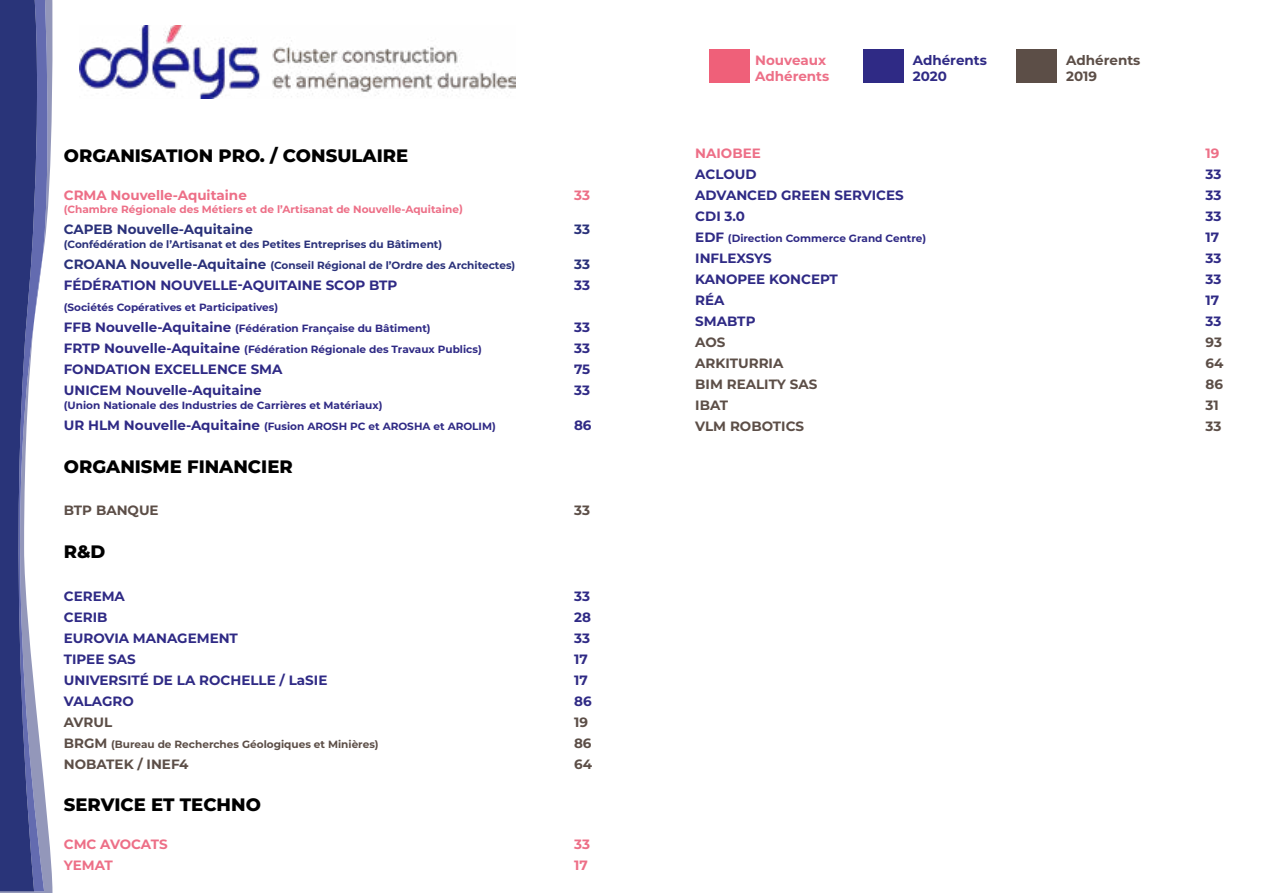
<style>
.page{position:relative;width:1263px;height:893px;background:#fff}
.page>*{position:absolute;margin:0;border:0;box-sizing:border-box;transform-origin:0 0}
.t1{font:800 18px "Montserrat";color:#000}
.t2{font:700 13.5px/16.2px "Montserrat";color:#2f2a85}
.t3{font:700 13.5px/16.2px "Montserrat";color:#5c4e47}
.t4{font:700 13.5px/16.2px "Montserrat";color:#ed6f87}
.t5{font:700 13.5px "Montserrat";color:#2a317a}
.t6{font:700 10.5px/21px "Montserrat";color:#2f2a85}
.t7{font:700 10.5px/21px "Montserrat";color:#2a317a}
.t8{font:700 10.5px "Montserrat";color:#ed6f87}
.t9{font:700 10.5px "Montserrat";color:#5c4e47}
.s1{font-size:13.5px}
</style>
<div class="page">
<img style="left:80px;top:25px;width:436px;height:73px">
<div style="left:709px;top:50px;width:41px;height:33px;background:#ef6079"></div>
<div style="left:863px;top:50px;width:41px;height:33px;background:#2f2a85"></div>
<div style="left:1016px;top:50px;width:41px;height:33px;background:#5c4e47"></div>
<svg style="left:0;top:0;width:53px;height:893px"></svg>
<h1 class="t1" style="left:64px;top:142px;width:346px">ORGANISATION PRO. / CONSULAIRE</h1>
<p class="t4" style="left:64px;top:186px;width:185px">CRMA Nouvelle-Aquitaine</p>
<p class="t4" style="left:574px;top:186px;width:17px">33</p>
<p class="t8" style="left:64px;top:202px;width:401px">(Chambre Régionale des Métiers et de l’Artisanat de Nouvelle-Aquitaine)</p>
<p class="t5" style="left:64px;top:220px;width:191px">CAPEB Nouvelle-Aquitaine</p>
<p class="t5" style="left:574px;top:220px;width:17px">33</p>
<p class="t7" style="left:64px;top:233px;width:453px">(Confédération de l’Artisanat et des Petites Entreprises du Bâtiment)<br><span class="s1">CROANA Nouvelle-Aquitaine</span> (Conseil Régional de l’Ordre des Architectes)</p>
<p class="t5" style="left:574px;top:254px;width:17px">33</p>
<p class="t2" style="left:64px;top:277px;width:335px">FÉDÉRATION NOUVELLE-AQUITAINE SCOP BTP</p>
<p class="t2" style="left:574px;top:277px;width:17px">33</p>
<p class="t6" style="left:64px;top:296px;width:368px">(Sociétés Copératives et Participatives)<br><span class="s1">FFB Nouvelle-Aquitaine</span> (Fédération Française du Bâtiment)</p>
<p class="t2" style="left:574px;top:319px;width:17px">33</p>
<p class="t6" style="left:64px;top:338px;width:419px"><span class="s1">FRTP Nouvelle-Aquitaine</span> (Fédération Régionale des Travaux Publics)</p>
<p class="t2" style="left:574px;top:340px;width:17px">33</p>
<p class="t2" style="left:64px;top:361px;width:220px">FONDATION EXCELLENCE SMA</p>
<p class="t2" style="left:574px;top:361px;width:18px">75</p>
<p class="t2" style="left:64px;top:382px;width:199px">UNICEM Nouvelle-Aquitaine</p>
<p class="t2" style="left:574px;top:382px;width:17px">33</p>
<p class="t6" style="left:64px;top:394px;width:434px">(Union Nationale des Industries de Carrières et Matériaux)<br><span class="s1">UR HLM Nouvelle-Aquitaine</span> (Fusion AROSH PC et AROSHA et AROLIM)</p>
<p class="t2" style="left:574px;top:416px;width:19px">86</p>
<h1 class="t1" style="left:64px;top:453px;width:230px">ORGANISME FINANCIER</h1>
<p class="t3" style="left:64px;top:502px;width:96px">BTP BANQUE</p>
<p class="t3" style="left:574px;top:502px;width:17px">33</p>
<h1 class="t1" style="left:64px;top:539px;width:43px">R&amp;D</h1>
<p class="t2" style="left:64px;top:587px;width:63px">CEREMA</p>
<p class="t2" style="left:574px;top:587px;width:17px">33</p>
<p class="t2" style="left:64px;top:608px;width:45px">CERIB</p>
<p class="t2" style="left:574px;top:608px;width:18px">28</p>
<p class="t2" style="left:64px;top:629px;width:176px">EUROVIA MANAGEMENT</p>
<p class="t2" style="left:574px;top:629px;width:17px">33</p>
<p class="t2" style="left:64px;top:650px;width:74px">TIPEE SAS</p>
<p class="t2" style="left:574px;top:650px;width:15px">17</p>
<p class="t2" style="left:64px;top:671px;width:265px">UNIVERSITÉ DE LA ROCHELLE / LaSIE</p>
<p class="t2" style="left:574px;top:671px;width:15px">17</p>
<p class="t2" style="left:64px;top:692px;width:72px">VALAGRO</p>
<p class="t2" style="left:574px;top:692px;width:19px">86</p>
<p class="t3" style="left:64px;top:713px;width:50px">AVRUL</p>
<p class="t3" style="left:574px;top:713px;width:15px">19</p>
<p class="t9" style="left:64px;top:736px;width:316px"><span class="s1">BRGM</span> (Bureau de Recherches Géologiques et Minières)</p>
<p class="t3" style="left:574px;top:734px;width:19px">86</p>
<p class="t3" style="left:64px;top:755px;width:126px">NOBATEK / INEF4</p>
<p class="t3" style="left:574px;top:755px;width:19px">64</p>
<h1 class="t1" style="left:64px;top:792px;width:199px">SERVICE ET TECHNO</h1>
<p class="t4" style="left:64px;top:835px;width:105px">CMC AVOCATS</p>
<p class="t4" style="left:574px;top:835px;width:17px">33</p>
<p class="t4" style="left:64px;top:856px;width:51px">YEMAT</p>
<p class="t4" style="left:574px;top:856px;width:15px">17</p>
<p class="t4" style="left:755px;top:51px;width:76px">Nouveaux<br>Adhérents</p>
<p class="t2" style="left:913px;top:51px;width:76px">Adhérents<br>2020</p>
<p class="t3" style="left:1066px;top:51px;width:76px">Adhérents<br>2019</p>
<p class="t4" style="left:695px;top:144px;width:67px">NAIOBEE</p>
<p class="t4" style="left:1205px;top:144px;width:15px">19</p>
<p class="t2" style="left:695px;top:165px;width:63px">ACLOUD</p>
<p class="t2" style="left:1205px;top:165px;width:17px">33</p>
<p class="t2" style="left:695px;top:186px;width:210px">ADVANCED GREEN SERVICES</p>
<p class="t2" style="left:1205px;top:186px;width:17px">33</p>
<p class="t2" style="left:695px;top:207px;width:51px">CDI 3.0</p>
<p class="t2" style="left:1205px;top:207px;width:17px">33</p>
<p class="t6" style="left:695px;top:227px;width:233px"><span class="s1">EDF</span> (Direction Commerce Grand Centre)</p>
<p class="t2" style="left:1205px;top:228px;width:15px">17</p>
<p class="t2" style="left:695px;top:249px;width:78px">INFLEXSYS</p>
<p class="t2" style="left:1205px;top:249px;width:17px">33</p>
<p class="t2" style="left:695px;top:270px;width:144px">KANOPEE KONCEPT</p>
<p class="t2" style="left:1205px;top:270px;width:17px">33</p>
<p class="t2" style="left:695px;top:291px;width:31px">RÉA</p>
<p class="t2" style="left:1205px;top:291px;width:15px">17</p>
<p class="t2" style="left:695px;top:312px;width:62px">SMABTP</p>
<p class="t2" style="left:1205px;top:312px;width:17px">33</p>
<p class="t3" style="left:695px;top:333px;width:32px">AOS</p>
<p class="t3" style="left:1205px;top:333px;width:18px">93</p>
<p class="t3" style="left:695px;top:354px;width:90px">ARKITURRIA</p>
<p class="t3" style="left:1205px;top:354px;width:19px">64</p>
<p class="t3" style="left:695px;top:375px;width:124px">BIM REALITY SAS</p>
<p class="t3" style="left:1205px;top:375px;width:19px">86</p>
<p class="t3" style="left:695px;top:396px;width:34px">IBAT</p>
<p class="t3" style="left:1205px;top:396px;width:15px">31</p>
<p class="t3" style="left:695px;top:417px;width:110px">VLM ROBOTICS</p>
<p class="t3" style="left:1205px;top:417px;width:17px">33</p>
</div>
